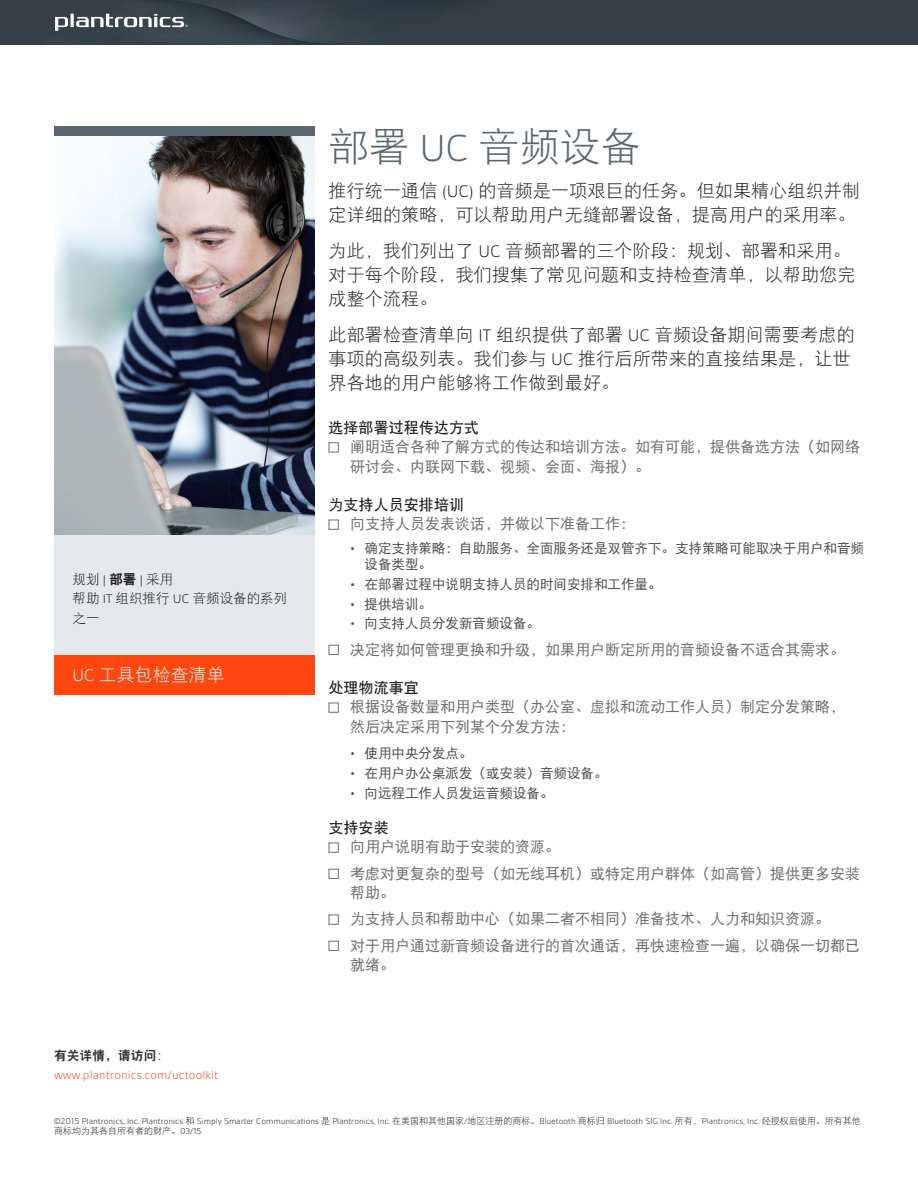
<style>
.page{position:relative;width:918px;height:1188px;background:#fff}
.page>*{position:absolute;margin:0;border:0;box-sizing:border-box;transform-origin:0 0}
.Cover_headline_orang{font:40.5px "DFP Hei W3";color:#5a6670}
.Cover_body_copy{font:18px/24px "DFP Hei W3";letter-spacing:.01em;color:#231f20}
.The_stack_highlight{font:18px "DFP Hei W3";color:#fff}
.Checkbox_bullets{font:15px/19.5px "DFP Hei W5";color:#6c6d70}
.Subhead{font:15px "DFP Hei W7";letter-spacing:.005em;color:#231f20}
.Sub_bullets{font:13.5px/16.5px "DFP Hei W5";color:#4b4c4d}
.Body_copy{font:13.5px/19.5px "DFP Hei W3";color:#231f20}
.Subhead-2{font:300 12.75px/19.2px "Gesta";letter-spacing:.005em;color:#f04b23}
.t1{font:300 9px/10.5px "Gesta";color:#231f20}
.s1{font-family:"Gesta";font-weight:300}
.s2{font-family:"DFP Hei W9"}
.s3{font-family:"DFP Hei W9";font-weight:400;color:#312f30}
.s4{font-family:"DFP Hei W3";font-weight:400;color:#231f20}
.s5{font-family:"Gesta"}
.s6{font-family:"DFP Hei W3";font-weight:400}
</style>
<div class="page">
<div style="left:54px;top:126px;width:261px;height:11px;background:#5a6670"></div>
<img style="left:54px;top:137px;width:261px;height:399px">
<div style="left:329px;top:442px;width:10px;height:10px;border:1px solid #6c6d70"></div>
<div style="left:329px;top:520px;width:10px;height:10px;border:1px solid #6c6d70"></div>
<div style="left:329px;top:645px;width:10px;height:10px;border:1px solid #6c6d70"></div>
<div style="left:329px;top:703px;width:10px;height:10px;border:1px solid #6c6d70"></div>
<div style="left:329px;top:843px;width:10px;height:10px;border:1px solid #6c6d70"></div>
<div style="left:329px;top:869px;width:10px;height:10px;border:1px solid #6c6d70"></div>
<div style="left:329px;top:915px;width:10px;height:10px;border:1px solid #6c6d70"></div>
<div style="left:329px;top:941px;width:10px;height:10px;border:1px solid #6c6d70"></div>
<div style="left:54px;top:536px;width:261px;height:119px;background:#e6e9eb"></div>
<div style="left:54px;top:655px;width:261px;height:39px;background:#ff460f"></div>
<svg style="left:0;top:0;width:918px;height:45px;background:#38434b"></svg>
<p class="Body_copy" style="left:73px;top:569px;width:102px">规划 <span class="s1">|</span> <span class="s2">部署</span> <span class="s1">|</span> 采用</p>
<p class="Body_copy" style="left:73px;top:589px;width:216px">帮助 <span class="s1">IT</span> 组织推行 <span class="s1">UC</span> 音频设备的系列之一</p>
<p class="The_stack_highlight" style="left:72px;top:665px;width:154px"><span class="s1">UC</span> 工具包检查清单</p>
<p class="Subhead-2" style="left:54px;top:1047px;width:166px"><span class="s3">有关详情，请访问</span><span class="s4">：</span>www.plantronics.com/uctoolkit</p>
<p class="Cover_headline_orang" style="left:328px;top:125px;width:314px">部署 <span class="s1">UC</span> 音频设备</p>
<p class="Cover_body_copy" style="left:328px;top:178px;width:533px">推行统一通信 <span class="s1">(UC)</span> 的音频是一项艰巨的任务。但如果精心组织并制定详细的策略，可以帮助用户无缝部署设备，提高用户的采用率。</p>
<p class="Cover_body_copy" style="left:328px;top:238px;width:529px">为此，我们列出了 <span class="s1">UC</span> 音频部署的三个阶段：规划、部署和采用。对于每个阶段，我们搜集了常见问题和支持检查清单，以帮助您完成整个流程。</p>
<p class="Cover_body_copy" style="left:328px;top:322px;width:528px">此部署检查清单向 <span class="s1">IT</span> 组织提供了部署 <span class="s1">UC</span> 音频设备期间需要考虑的事项的高级列表。我们参与 <span class="s1">UC</span> 推行后所带来的直接结果是，让世界各地的用户能够将工作做到最好。</p>
<p class="Subhead" style="left:328px;top:419px;width:152px">选择部署过程传达方式</p>
<p class="Checkbox_bullets" style="left:350px;top:437px;width:512px">阐明适合各种了解方式的传达和培训方法。如有可能，提供备选方法（如网络研讨会、内联网下载、视频、会面、海报）。</p>
<p class="Subhead" style="left:328px;top:496px;width:137px">为支持人员安排培训</p>
<p class="Checkbox_bullets" style="left:350px;top:514px;width:286px">向支持人员发表谈话，并做以下准备工作：</p>
<p class="Sub_bullets" style="left:364px;top:539px;width:501px;text-indent:-14px"><span class="s5">•</span> 确定支持策略：自助服务、全面服务还是双管齐下。支持策略可能取决于用户和音频设备类型。</p>
<p class="Sub_bullets" style="left:350px;top:576px;width:313px"><span class="s5">•</span> 在部署过程中说明支持人员的时间安排和工作量。</p>
<p class="Sub_bullets" style="left:350px;top:595px;width:83px"><span class="s5">•</span> 提供培训。</p>
<p class="Sub_bullets" style="left:350px;top:615px;width:191px"><span class="s5">•</span> 向支持人员分发新音频设备。</p>
<p class="Checkbox_bullets" style="left:350px;top:639px;width:497px">决定将如何管理更换和升级，如果用户断定所用的音频设备不适合其需求。</p>
<p class="Subhead" style="left:328px;top:679px;width:92px">处理物流事宜</p>
<p class="Checkbox_bullets" style="left:350px;top:697px;width:497px">根据设备数量和用户类型（办公室、虚拟和流动工作人员）制定分发策略，然后决定采用下列某个分发方法：</p>
<p class="Sub_bullets" style="left:350px;top:745px;width:124px"><span class="s5">•</span> 使用中央分发点。</p>
<p class="Sub_bullets" style="left:350px;top:764px;width:259px"><span class="s5">•</span> 在用户办公桌派发（或安装）音频设备。</p>
<p class="Sub_bullets" style="left:350px;top:784px;width:205px"><span class="s5">•</span> 向远程工作人员发运音频设备。</p>
<p class="Subhead" style="left:328px;top:819px;width:62px">支持安装</p>
<p class="Checkbox_bullets" style="left:350px;top:837px;width:211px">向用户说明有助于安装的资源。</p>
<p class="Checkbox_bullets" style="left:350px;top:863px;width:512px">考虑对更复杂的型号（如无线耳机）或特定用户群体（如高管）提供更多安装帮助。</p>
<p class="Checkbox_bullets" style="left:350px;top:909px;width:482px">为支持人员和帮助中心（如果二者不相同）准备技术、人力和知识资源。</p>
<p class="Checkbox_bullets" style="left:350px;top:935px;width:512px">对于用户通过新音频设备进行的首次通话，再快速检查一遍，以确保一切都已就绪。</p>
<p class="t1" style="left:54px;top:1115px;width:808px">©2015 Plantronics, Inc. Plantronics <span class="s6">和</span> Simply Smarter Communications <span class="s6">是</span> Plantronics, Inc. <span class="s6">在美国和其他国家</span>/<span class="s6">地区注册的商标。</span>Bluetooth <span class="s6">商标归</span> Bluetooth SIG Inc. <span class="s6">所有，</span>Plantronics, Inc. <span class="s6">经授权后使用。所有其他商标均为其各自所有者的财产。</span>03/15</p>
</div>
